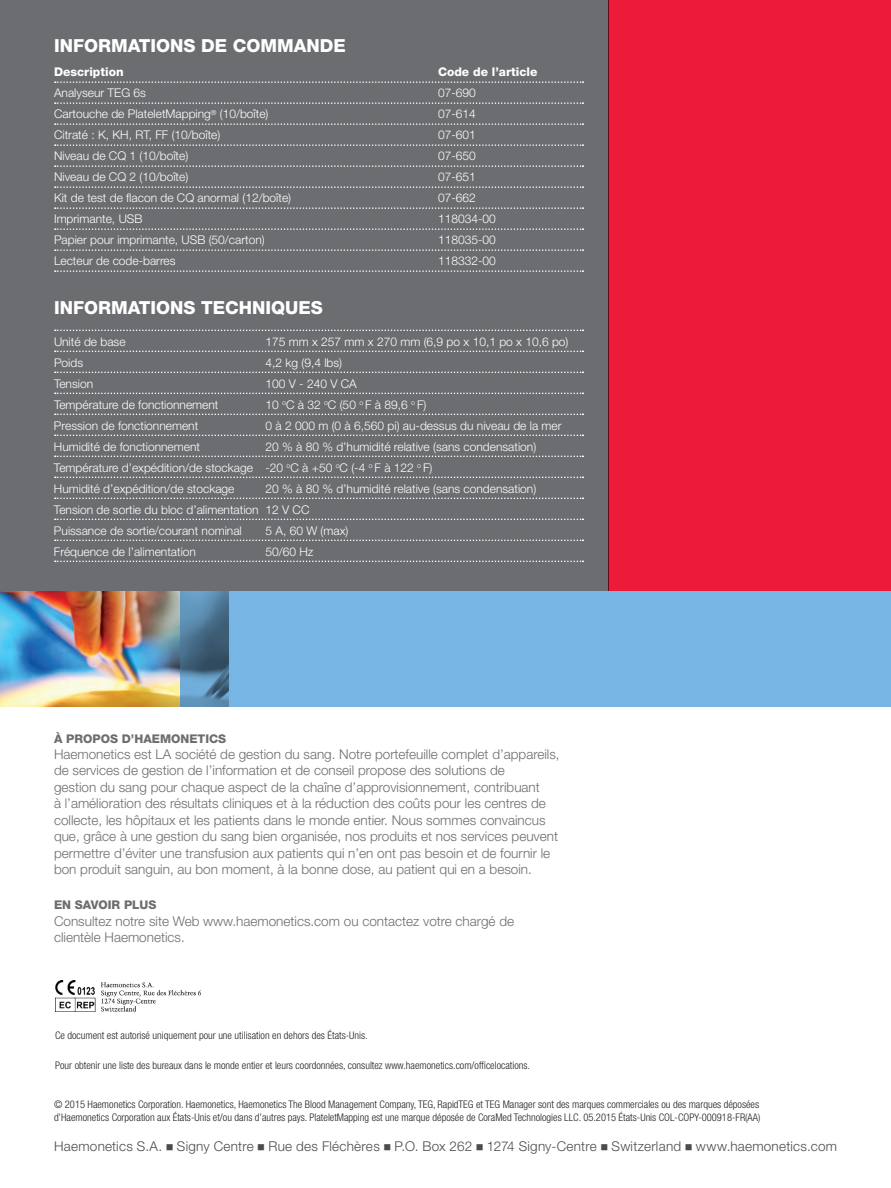
<style>
.page{position:relative;width:891px;height:1188px;background:#fff}
.page>*{position:absolute;margin:0;border:0;box-sizing:border-box;transform-origin:0 0}
.t1{font:800 18px "Helvetica Neue LT Std";color:#fff}
.t2{font:300 13.5px/16.5px "Helvetica Neue LT Std";color:#6c6d70}
.t3{font:300 13.5px "Helvetica Neue LT Std";letter-spacing:.015em;color:#4b4c4d}
.t4{font:300 12px/21px "Helvetica Neue LT Std";color:#fff}
.t5{font:800 12px "Helvetica Neue LT Std";color:#6c6d70}
.t6{font:800 12px "Helvetica Neue LT Std";color:#fff}
.t7{font:300 condensed 10.5px/13.5px "Helvetica Neue LT Std";color:#231f20}
</style>
<div class="page">
<img style="left:0;top:591px;width:181px;height:115px">
<div style="left:0;top:0;width:608px;height:591px;background:#6c6d70"></div>
<div style="left:608px;top:0;width:283px;height:591px;background:#ed1a3a"></div>
<svg style="left:55px;top:81px;width:528px;height:2px"></svg>
<svg style="left:55px;top:102px;width:528px;height:2px"></svg>
<svg style="left:55px;top:123px;width:528px;height:2px"></svg>
<svg style="left:55px;top:144px;width:528px;height:2px"></svg>
<svg style="left:55px;top:165px;width:528px;height:2px"></svg>
<svg style="left:55px;top:186px;width:528px;height:2px"></svg>
<svg style="left:55px;top:207px;width:528px;height:2px"></svg>
<svg style="left:55px;top:228px;width:528px;height:2px"></svg>
<svg style="left:55px;top:249px;width:528px;height:2px"></svg>
<svg style="left:55px;top:270px;width:528px;height:2px"></svg>
<svg style="left:55px;top:330px;width:528px;height:1px"></svg>
<svg style="left:55px;top:351px;width:528px;height:1px"></svg>
<svg style="left:55px;top:372px;width:528px;height:1px"></svg>
<svg style="left:55px;top:393px;width:528px;height:1px"></svg>
<svg style="left:55px;top:414px;width:528px;height:1px"></svg>
<svg style="left:55px;top:435px;width:528px;height:1px"></svg>
<svg style="left:55px;top:456px;width:528px;height:1px"></svg>
<svg style="left:55px;top:477px;width:528px;height:1px"></svg>
<svg style="left:55px;top:498px;width:528px;height:1px"></svg>
<svg style="left:55px;top:519px;width:528px;height:1px"></svg>
<svg style="left:55px;top:540px;width:528px;height:1px"></svg>
<svg style="left:55px;top:561px;width:528px;height:1px"></svg>
<div style="left:181px;top:591px;width:710px;height:115px;background:#77b6e4"></div>
<img style="left:55px;top:981px;width:145px;height:30px">
<h1 class="t1" style="left:54px;top:35px;width:293px">INFORMATIONS DE COMMANDE</h1>
<p class="t6" style="left:54px;top:65px;width:71px">DESCRIPTION</p>
<p class="t6" style="left:438px;top:65px;width:101px">CODE DE L’ARTICLE</p>
<p class="t4" style="left:54px;top:82px;width:94px">Analyseur TEG 6s</p>
<p class="t4" style="left:438px;top:82px;width:39px">07-690</p>
<p class="t4" style="left:54px;top:103px;width:216px">Cartouche de PlateletMapping<sup>®</sup> (10/boîte)</p>
<p class="t4" style="left:438px;top:103px;width:39px">07-614</p>
<p class="t4" style="left:54px;top:124px;width:168px">Citraté : K, KH, RT, FF (10/boîte)</p>
<p class="t4" style="left:438px;top:124px;width:39px">07-601</p>
<p class="t4" style="left:54px;top:145px;width:136px">Niveau de CQ 1 (10/boîte)</p>
<p class="t4" style="left:438px;top:145px;width:39px">07-650</p>
<p class="t4" style="left:54px;top:166px;width:136px">Niveau de CQ 2 (10/boîte)</p>
<p class="t4" style="left:438px;top:166px;width:39px">07-651</p>
<p class="t4" style="left:54px;top:187px;width:239px">Kit de test de flacon de CQ anormal (12/boîte)</p>
<p class="t4" style="left:438px;top:187px;width:39px">07-662</p>
<p class="t4" style="left:54px;top:208px;width:90px">Imprimante, USB</p>
<p class="t4" style="left:438px;top:208px;width:59px">118034-00</p>
<p class="t4" style="left:54px;top:229px;width:212px">Papier pour imprimante, USB (50/carton)</p>
<p class="t4" style="left:438px;top:229px;width:59px">118035-00</p>
<p class="t4" style="left:54px;top:250px;width:123px">Lecteur de code-barres</p>
<p class="t4" style="left:438px;top:250px;width:59px">118332-00</p>
<h1 class="t1" style="left:54px;top:297px;width:270px">INFORMATIONS TECHNIQUES</h1>
<p class="t4" style="left:54px;top:331px;width:73px">Unité de base</p>
<p class="t4" style="left:266px;top:331px;width:304px">175 mm x 257 mm x 270 mm (6,9 po x 10,1 po x 10,6 po)</p>
<p class="t4" style="left:54px;top:352px;width:31px">Poids</p>
<p class="t4" style="left:266px;top:352px;width:78px">4,2 kg (9,4 lbs)</p>
<p class="t4" style="left:54px;top:373px;width:41px">Tension</p>
<p class="t4" style="left:266px;top:373px;width:93px">100 V - 240 V CA</p>
<p class="t4" style="left:54px;top:394px;width:166px">Température de fonctionnement</p>
<p class="t4" style="left:266px;top:394px;width:162px">10 <sup>o</sup>C à 32 <sup>o</sup>C (50 <sup>o</sup> F à 89,6 <sup>o</sup> F)</p>
<p class="t4" style="left:54px;top:415px;width:146px">Pression de fonctionnement</p>
<p class="t4" style="left:265px;top:415px;width:298px">0 à 2 000 m (0 à 6,560 pi) au-dessus du niveau de la mer</p>
<p class="t4" style="left:54px;top:436px;width:148px">Humidité de fonctionnement</p>
<p class="t4" style="left:54px;top:436px;width:484px;text-indent:212px">20 % à 80 % d’humidité relative (sans condensation)<br>Température d’expédition/de stockage -20 <sup>o</sup>C à +50 <sup>o</sup>C (-4 <sup>o</sup> F à 122 <sup>o</sup> F)<br>Humidité d’expédition/de stockage</p>
<p class="t4" style="left:54px;top:478px;width:484px;text-indent:212px">20 % à 80 % d’humidité relative (sans condensation)<br>Tension de sortie du bloc d’alimentation 12 V CC<br>Puissance de sortie/courant nominal</p>
<p class="t4" style="left:265px;top:520px;width:84px">5 A, 60 W (max)</p>
<p class="t4" style="left:54px;top:541px;width:144px">Fréquence de l’alimentation</p>
<p class="t4" style="left:265px;top:541px;width:50px">50/60 Hz</p>
<p class="t5" style="left:54px;top:731px;width:174px">À PROPOS D’HAEMONETICS</p>
<p class="t2" style="left:54px;top:746px;width:507px">Haemonetics est LA société de gestion du sang. Notre portefeuille complet d’appareils, de services de gestion de l’information et de conseil propose des solutions de<br>gestion du sang pour chaque aspect de la chaîne d’approvisionnement, contribuant<br>à l’amélioration des résultats cliniques et à la réduction des coûts pour les centres de collecte, les hôpitaux et les patients dans le monde entier. Nous sommes convaincus que, grâce à une gestion du sang bien organisée, nos produits et nos services peuvent permettre d’éviter une transfusion aux patients qui n’en ont pas besoin et de fournir le bon produit sanguin, au bon moment, à la bonne dose, au patient qui en a besoin.</p>
<p class="t5" style="left:54px;top:898px;width:104px">EN SAVOIR PLUS</p>
<p class="t2" style="left:54px;top:912px;width:462px">Consultez notre site Web www.haemonetics.com ou contactez votre chargé de clientèle Haemonetics.</p>
<p class="t7" style="left:55px;top:1029px;width:314px">Ce document est autorisé uniquement pour une utilisation en dehors des États-Unis.</p>
<p class="t7" style="left:55px;top:1059px;width:477px">Pour obtenir une liste des bureaux dans le monde entier et leurs coordonnées, consultez www.haemonetics.com/officelocations.</p>
<p class="t7" style="left:54px;top:1097px;width:708px">© 2015 Haemonetics Corporation. Haemonetics, Haemonetics The Blood Management Company, TEG, RapidTEG et TEG Manager sont des marques commerciales ou des marques déposées d’Haemonetics Corporation aux États-Unis et/ou dans d’autres pays. PlateletMapping est une marque déposée de CoraMed Technologies LLC. 05.2015 États-Unis COL-COPY-000918-FR(AA)</p>
<p class="t3" style="left:54px;top:1137px;width:785px">Haemonetics S.A. Signy Centre Rue des Fléchères P.O. Box 262 1274 Signy-Centre Switzerland www.haemonetics.com</p>
</div>
